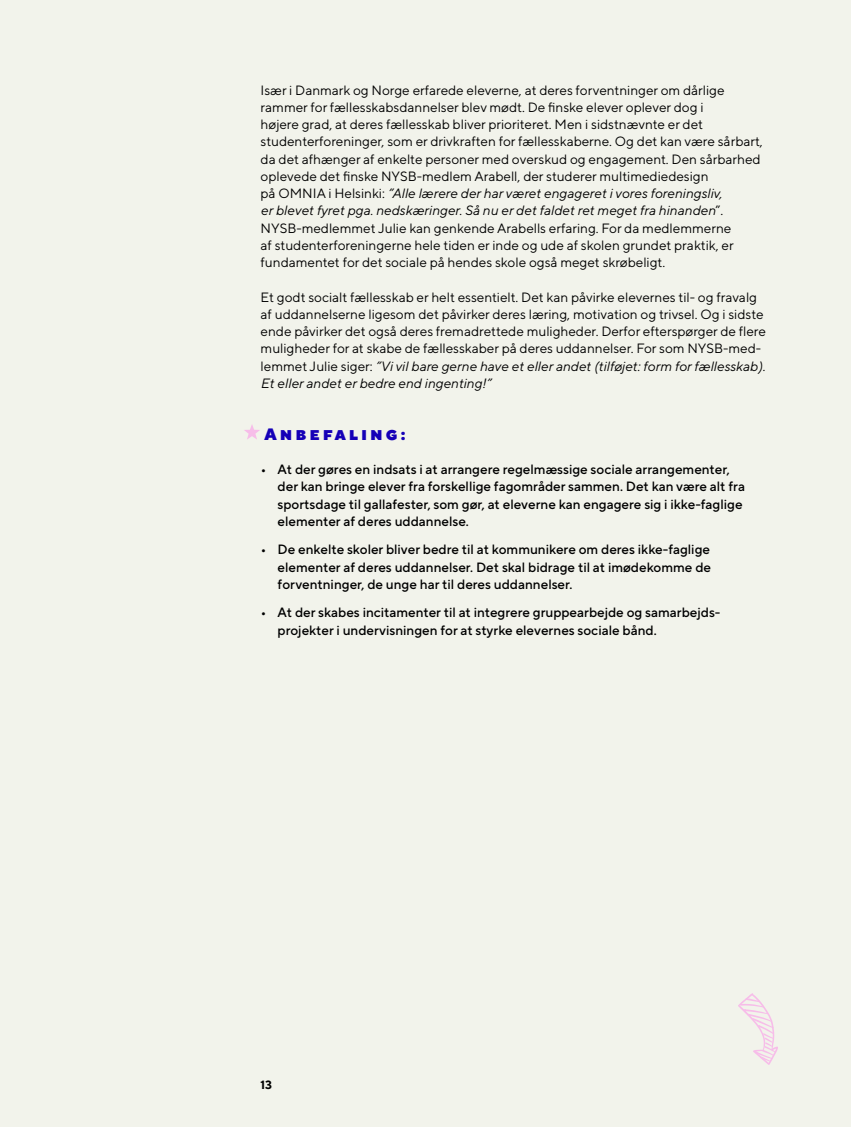
<style>
.page{position:relative;width:851px;height:1127px;background:#fff}
.page>*{position:absolute;margin:0;border:0;box-sizing:border-box;transform-origin:0 0}
.t1{font:900 16.5px "TT Norms Pro";letter-spacing:.18em;color:#1500b7}
.t2{font:13.5px/17.2px "TT Norms Pro";color:#000}
.t3{font:500 13.5px/17.2px "TT Norms Pro";color:#000}
.t4{font:700 12px "TT Norms Pro";color:#000}
.s1{font-style:italic}
</style>
<div class="page">
<div style="left:0;top:0;width:850px;height:1127px;background:#f2f3eb"></div>
<svg style="left:244px;top:424px;width:16px;height:15px"></svg>
<svg style="left:738px;top:993px;width:39px;height:72px"></svg>
<p class="t2" style="left:260px;top:81px;width:503px">Især i Danmark og Norge erfarede eleverne, at deres forventninger om dårlige rammer for fællesskabsdannelser blev mødt. De finske elever oplever dog i<br>højere grad, at deres fællesskab bliver prioriteret. Men i sidstnævnte er det studenterforeninger, som er drivkraften for fællesskaberne. Og det kan være sårbart, da det afhænger af enkelte personer med overskud og engagement. Den sårbarhed oplevede det finske NYSB-medlem Arabell, der studerer multimediedesign<br>på OMNIA i Helsinki: <span class="s1">”Alle lærere der har været engageret i vores foreningsliv,<br>er blevet fyret pga. nedskæringer. Så nu er det faldet ret meget fra hinanden</span>”.<br>NYSB-medlemmet Julie kan genkende Arabells erfaring. For da medlemmerne<br>af studenterforeningerne hele tiden er inde og ude af skolen grundet praktik, er fundamentet for det sociale på hendes skole også meget skrøbeligt.</p>
<p class="t2" style="left:260px;top:288px;width:506px">Et godt socialt fællesskab er helt essentielt. Det kan påvirke elevernes til- og fravalg af uddannelserne ligesom det påvirker deres læring, motivation og trivsel. Og i sidste ende påvirker det også deres fremadrettede muligheder. Derfor efterspørger de flere muligheder for at skabe de fællesskaber på deres uddannelser. For som NYSB-med&shy;lemmet Julie siger: <span class="s1">”Vi vil bare gerne have et eller andet (tilføjet: form for fællesskab).<br>Et eller andet er bedre end ingenting!”</span></p>
<p class="t1" style="left:264px;top:423px;width:142px">Anbefaling:</p>
<p class="t3" style="left:277px;top:460px;width:469px;text-indent:-17px">• At der gøres en indsats i at arrangere regelmæssige sociale arrangementer, der kan bringe elever fra forskellige fagområder sammen. Det kan være alt fra sportsdage til gallafester, som gør, at eleverne kan engagere sig i ikke-faglige elementer af deres uddannelse.</p>
<p class="t3" style="left:277px;top:540px;width:435px;text-align:justify;text-indent:-17px">• De enkelte skoler bliver bedre til at kommunikere om deres ikke-faglige elementer af deres uddannelser. Det skal bidrage til at imødekomme de forventninger, de unge har til deres uddannelser.</p>
<p class="t3" style="left:277px;top:603px;width:444px;text-indent:-17px">• At der skabes incitamenter til at integrere gruppearbejde og samarbejds&shy;projekter i undervisningen for at styrke elevernes sociale bånd.</p>
<p class="t4" style="left:260px;top:1076px;width:13px">13</p>
</div>
